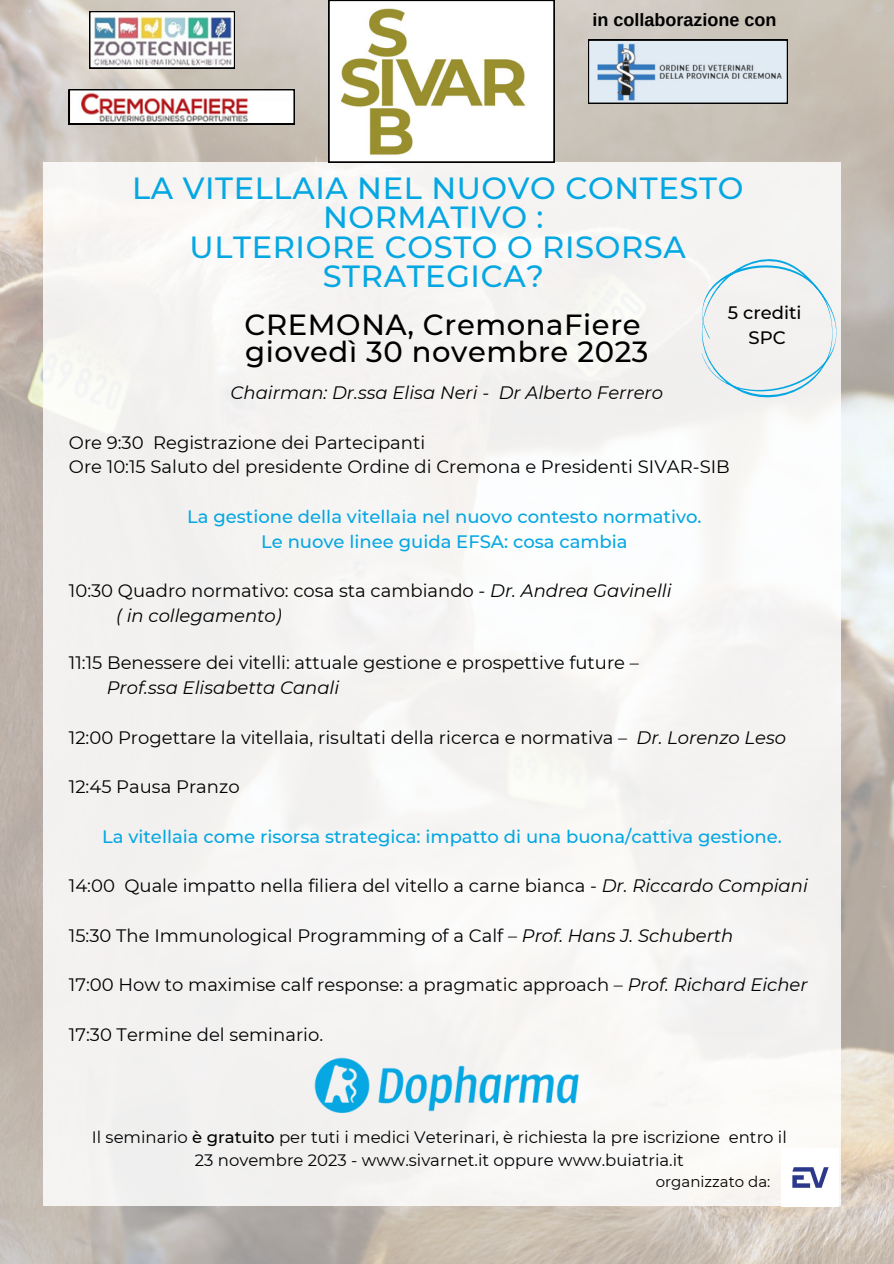
<style>
.page{position:relative;width:894px;height:1264px;background:#fff}
.page>*{position:absolute;margin:0;border:0;box-sizing:border-box;transform-origin:0 0}
.t1{font:500 30.6px/29.2px "Montserrat";letter-spacing:.02em;color:#05a7e2;text-align:center}
.t2{font:500 29.1px "Montserrat";letter-spacing:.02em;color:#000}
.t3{font:18px "Montserrat";color:#000}
.t4{font:500 18px "Montserrat";color:#05a7e2}
.t5{font:italic 18px "Montserrat";color:#000}
.t6{font:700 18px "Arimo";color:#000}
.t7{font:500 18px "Montserrat";color:#000}
.t8{font:16.5px "Montserrat";color:#000}
.t9{font:15px "Montserrat";color:#000}
.s1{font-style:italic}
.s2{font-weight:500}
</style>
<div class="page">
<img style="left:0;top:0;width:893px;height:1263px">
<div style="left:43px;top:162px;width:797px;height:1044px;background:#f5f3f2"></div>
<img style="left:314px;top:1057px;width:265px;height:57px">
<svg style="left:328px;top:0;width:226px;height:162px"></svg>
<img style="left:89px;top:11px;width:145px;height:57px">
<svg style="left:69px;top:89px;width:225px;height:35px"></svg>
<svg style="left:588px;top:40px;width:199px;height:64px;background:#c2ceda"></svg>
<svg style="left:701px;top:259px;width:136px;height:139px"></svg>
<img style="left:781px;top:1148px;width:56px;height:58px">
<p class="t6" style="left:592px;top:10px;width:185px">in collaborazione con</p>
<p class="t1" style="left:132px;top:173px;width:612px">LA VITELLAIA NEL NUOVO CONTESTO<br>NORMATIVO :</p>
<p class="t1" style="left:189px;top:232px;width:497px">ULTERIORE COSTO O RISORSA<br>STRATEGICA?</p>
<p class="t2" style="left:244px;top:307px;width:397px">CREMONA, CremonaFiere</p>
<p class="t2" style="left:245px;top:334px;width:405px">giovedì 30 novembre 2023</p>
<p class="t7" style="left:727px;top:302px;width:75px">5 crediti</p>
<p class="t7" style="left:748px;top:327px;width:39px">SPC</p>
<p class="t5" style="left:230px;top:381px;width:434px">Chairman: Dr.ssa Elisa Neri - Dr Alberto Ferrero</p>
<p class="t3" style="left:69px;top:431px;width:358px">Ore 9:30 Registrazione dei Partecipanti</p>
<p class="t3" style="left:69px;top:456px;width:662px">Ore 10:15 Saluto del presidente Ordine di Cremona e Presidenti SIVAR-SIB</p>
<p class="t4" style="left:187px;top:505px;width:516px">La gestione della vitellaia nel nuovo contesto normativo.</p>
<p class="t4" style="left:261px;top:530px;width:368px">Le nuove linee guida EFSA: cosa cambia</p>
<p class="t3" style="left:69px;top:579px;width:604px">10:30 Quadro normativo: cosa sta cambiando - <span class="s1">Dr. Andrea Gavinelli</span></p>
<p class="t5" style="left:116px;top:604px;width:167px">( in collegamento)</p>
<p class="t3" style="left:69px;top:651px;width:571px">11:15 Benessere dei vitelli: attuale gestione e prospettive future –</p>
<p class="t5" style="left:107px;top:676px;width:234px">Prof.ssa Elisabetta Canali</p>
<p class="t3" style="left:69px;top:726px;width:718px">12:00 Progettare la vitellaia, risultati della ricerca e normativa – <span class="s1">Dr. Lorenzo Leso</span></p>
<p class="t3" style="left:69px;top:775px;width:172px">12:45 Pausa Pranzo</p>
<p class="t4" style="left:102px;top:825px;width:681px">La vitellaia come risorsa strategica: impatto di una buona/cattiva gestione.</p>
<p class="t3" style="left:69px;top:874px;width:740px">14:00 Quale impatto nella filiera del vitello a carne bianca - <span class="s1">Dr. Riccardo Compiani</span></p>
<p class="t3" style="left:69px;top:924px;width:665px">15:30 The Immunological Programming of a Calf – <span class="s1">Prof. Hans J. Schuberth</span></p>
<p class="t3" style="left:69px;top:973px;width:740px">17:00 How to maximise calf response: a pragmatic approach – <span class="s1">Prof. Richard Eicher</span></p>
<p class="t3" style="left:69px;top:1023px;width:256px">17:30 Termine del seminario.</p>
<p class="t8" style="left:92px;top:1127px;width:696px">Il seminario <span class="s2">è gratuito</span> per tuti i medici Veterinari, è richiesta la pre iscrizione entro il</p>
<p class="t8" style="left:195px;top:1149px;width:490px">23 novembre 2023 - www.sivarnet.it oppure www.buiatria.it</p>
<p class="t9" style="left:655px;top:1172px;width:116px">organizzato da:</p>
</div>
